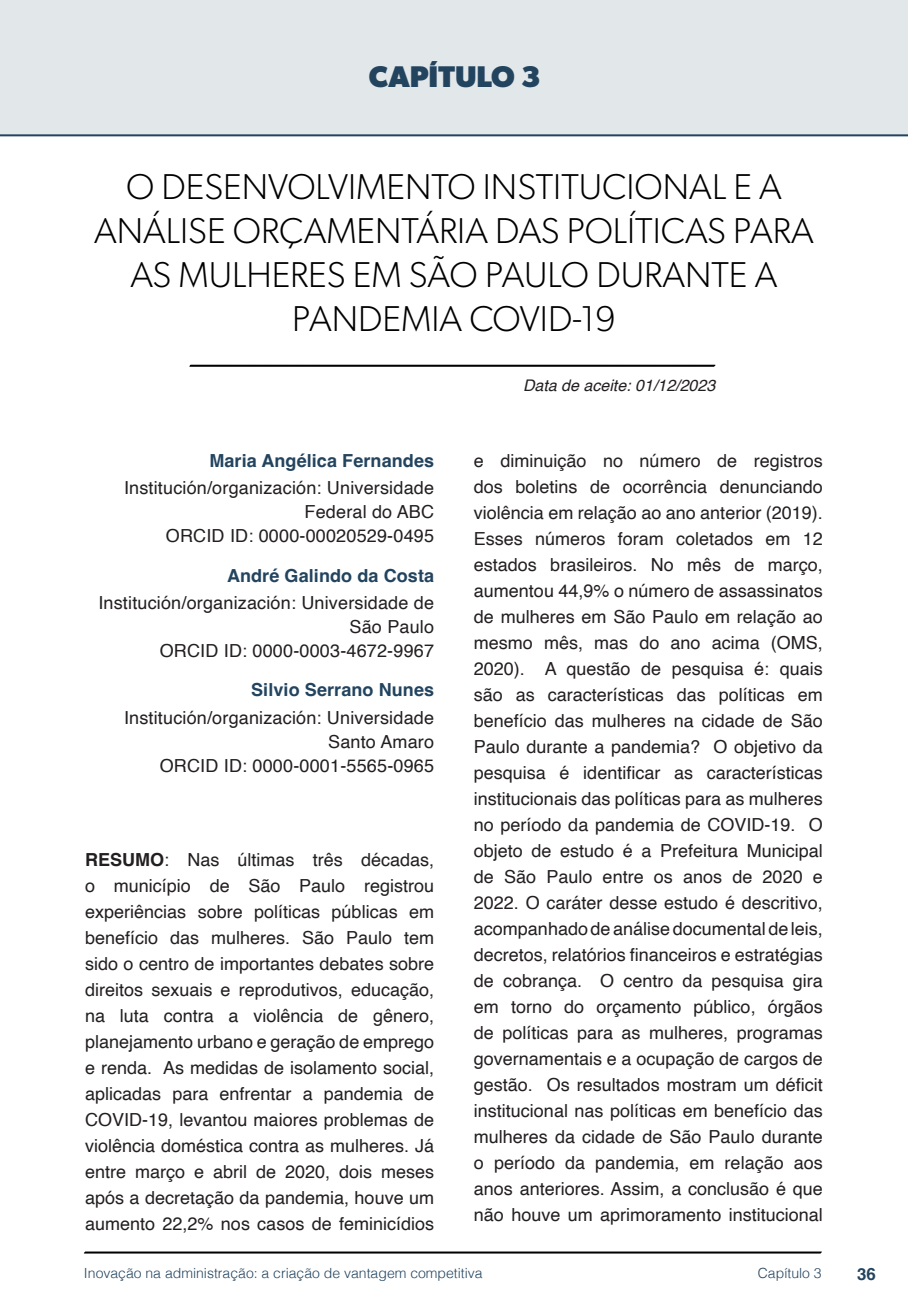
<style>
.page{position:relative;width:908px;height:1304px;background:#fff}
.page>*{position:absolute;margin:0;border:0;box-sizing:border-box;transform-origin:0 0}
.t1{font:300 36px/44px "Gibson";color:#000;text-align:center}
.t2{font:700 30px "Gibson";color:#23445f}
.t3{font:18px/26px "Helvetica";letter-spacing:.01em;color:#231f20;text-align:right}
.t4{font:700 18px "Helvetica";letter-spacing:.005em;color:#23445f}
.t5{font:700 16.8px "Helvetica";color:#23445f}
.t6{font:italic 16px "Helvetica";color:#231f20}
.t7{font:300 14px "Helvetica";color:#23445f}
.s1{font-weight:700}
</style>
<div class="page">
<svg style="left:84px;top:1251px;width:737px;height:3px;background:#515151"></svg>
<svg style="left:189px;top:364px;width:526px;height:3px;background:#4f4f4f"></svg>
<div style="left:0;top:0;width:907px;height:136px;background:#e2e7e9"></div>
<div style="left:44px;top:72px;width:68px;height:61px;background:#e2e7e9"></div>
<h2 class="t2" style="left:369px;top:58px;width:173px">CAPÍTULO 3</h2>
<h1 class="t1" style="left:94px;top:164px;width:720px">O DESENVOLVIMENTO INSTITUCIONAL E A<br>ANÁLISE ORÇAMENTÁRIA DAS POLÍTICAS PARA<br>AS MULHERES EM SÃO PAULO DURANTE A<br>PANDEMIA COVID-19</h1>
<p class="t4" style="left:209px;top:450px;width:226px">Maria Angélica Fernandes</p>
<p class="t3" style="left:124px;top:477px;width:311px;line-height:24px">Institución/organización: Universidade<br>Federal do ABC<br>ORCID ID: 0000-00020529-0495</p>
<p class="t4" style="left:227px;top:564px;width:208px">André Galindo da Costa</p>
<p class="t3" style="left:98px;top:591px;width:337px;line-height:24px">Institución/organización: Universidade de<br>São Paulo<br>ORCID ID: 0000-0003-4672-9967</p>
<p class="t4" style="left:251px;top:679px;width:184px">Silvio Serrano Nunes</p>
<p class="t3" style="left:124px;top:706px;width:311px;line-height:24px">Institución/organización: Universidade<br>Santo Amaro<br>ORCID ID: 0000-0001-5565-0965</p>
<p class="t3" style="left:85px;top:847px;width:350px;text-align:justify"><span class="s1">RESUMO</span>: Nas últimas três décadas, o município de São Paulo registrou experiências sobre políticas públicas em benefício das mulheres. São Paulo tem sido o centro de importantes debates sobre direitos sexuais e reprodutivos, educação, na luta contra a violência de gênero, planejamento urbano e geração de emprego e renda. As medidas de isolamento social, aplicadas para enfrentar a pandemia de COVID-19, levantou maiores problemas de violência doméstica contra as mulheres. Já entre março e abril de 2020, dois meses após a decretação da pandemia, houve um aumento 22,2% nos casos de feminicídios</p>
<p class="t6" style="left:523px;top:373px;width:194px">Data de aceite: 01/12/2023</p>
<p class="t3" style="left:473px;top:448px;width:350px;text-align:justify">e diminuição no número de registros dos boletins de ocorrência denunciando violência em relação ao ano anterior (2019).<br>Esses números foram coletados em 12 estados brasileiros. No mês de março, aumentou 44,9% o número de assassinatos de mulheres em São Paulo em relação ao mesmo mês, mas do ano acima (OMS, 2020). A questão de pesquisa é: quais são as características das políticas em benefício das mulheres na cidade de São Paulo durante a pandemia? O objetivo da pesquisa é identificar as características institucionais das políticas para as mulheres no período da pandemia de COVID-19. O objeto de estudo é a Prefeitura Municipal de São Paulo entre os anos de 2020 e 2022. O caráter desse estudo é descritivo, acompanhado de análise documental de leis, decretos, relatórios financeiros e estratégias de cobrança. O centro da pesquisa gira em torno do orçamento público, órgãos de políticas para as mulheres, programas governamentais e a ocupação de cargos de gestão. Os resultados mostram um déficit institucional nas políticas em benefício das mulheres da cidade de São Paulo durante o período da pandemia, em relação aos anos anteriores. Assim, a conclusão é que não houve um aprimoramento institucional</p>
<p class="t7" style="left:84px;top:1261px;width:400px">Inovação na administração: a criação de vantagem competitiva</p>
<p class="t7" style="left:757px;top:1261px;width:65px">Capítulo 3</p>
<p class="t5" style="left:856px;top:1264px;width:20px">36</p>
</div>
